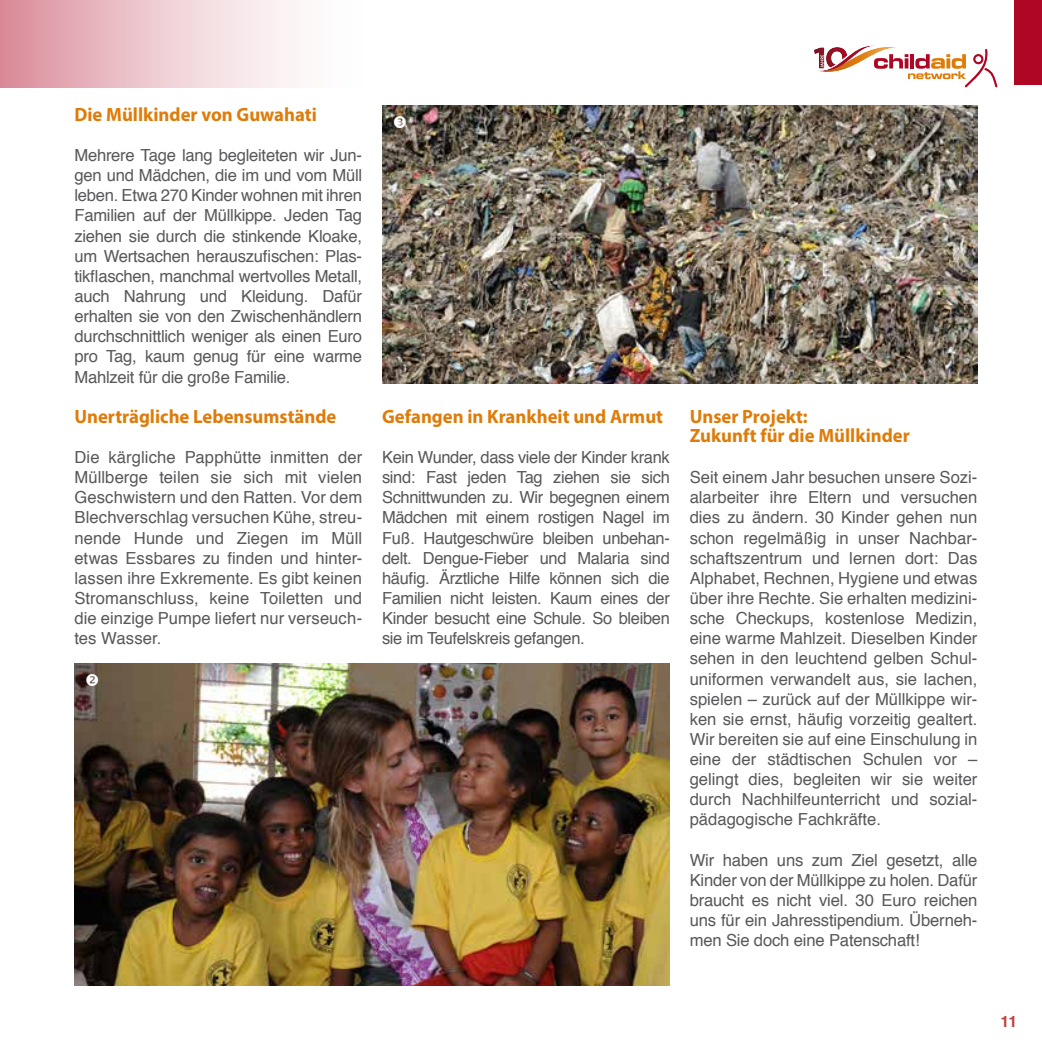
<style>
.page{position:relative;width:1042px;height:1042px;background:#fff}
.page>*{position:absolute;margin:0;border:0;box-sizing:border-box;transform-origin:0 0}
.t1{font:700 19.25px/19.2px "Myriad Pro";color:#df7c09}
.t2{font:16.62px/20.1px "Helvetica";letter-spacing:-.01em;color:#58585a;text-align:justify}
.t3{font:700 15.75px "Helvetica";color:#be443b}
</style>
<div class="page">
<img style="left:74px;top:663px;width:596px;height:323px">
<div style="left:0;top:0;width:372px;height:88px;background:linear-gradient(to right,#dc94a1,#fff)"></div>
<div style="left:1014px;top:0;width:28px;height:84px;background:#af0623"></div>
<img style="left:382px;top:105px;width:595px;height:278px">
<svg style="left:814px;top:45px;width:183px;height:42px"></svg>
<svg style="left:86px;top:673px;width:12px;height:12px"></svg>
<svg style="left:394px;top:115px;width:12px;height:13px"></svg>
<p class="t1" style="left:74px;top:106px;width:244px">Die Müllkinder von Guwahati</p>
<p class="t2" style="left:74px;top:147px;width:289px">Mehrere Tage lang begleiteten wir Jun&shy;gen und Mädchen, die im und vom Müll leben. Etwa 270 Kinder wohnen mit ihren Familien auf der Müllkippe. Jeden Tag ziehen sie durch die stinkende Kloake, um Wertsachen herauszufischen: Plas&shy;tikflaschen, manchmal wertvolles Metall, auch Nahrung und Kleidung. Dafür erhalten sie von den Zwischenhändlern durchschnittlich weniger als einen Euro pro Tag, kaum genug für eine warme Mahlzeit für die große Familie.</p>
<p class="t1" style="left:74px;top:408px;width:263px">Unerträgliche Lebensumstände</p>
<p class="t2" style="left:74px;top:449px;width:289px">Die kärgliche Papphütte inmitten der Müll berge teilen sie sich mit vielen Geschwistern und den Ratten. Vor dem Blechverschlag versuchen Kühe, streu&shy;nende Hunde und Ziegen im Müll etwas Essbares zu finden und hinter&shy;lassen ihre Exkremente. Es gibt keinen Strom an schluss, keine Toiletten und die einzige Pumpe liefert nur verseuch&shy;tes Wasser.</p>
<p class="t1" style="left:382px;top:408px;width:282px">Gefangen in Krankheit und Armut</p>
<p class="t2" style="left:382px;top:449px;width:289px">Kein Wunder, dass viele der Kinder krank sind: Fast jeden Tag ziehen sie sich Schnittwunden zu. Wir begegnen einem Mädchen mit einem rostigen Nagel im Fuß. Hautgeschwüre bleiben unbehan&shy;delt. Dengue-Fieber und Malaria sind häufig. Ärztliche Hilfe können sich die Familien nicht leisten. Kaum eines der Kinder besucht eine Schule. So bleiben sie im Teufelskreis gefangen.</p>
<p class="t1" style="left:690px;top:408px;width:222px">Unser Projekt:<br>Zukunft für die Müllkinder</p>
<p class="t2" style="left:690px;top:469px;width:289px">Seit einem Jahr besuchen unsere Sozi&shy;alarbeiter ihre Eltern und versuchen dies zu ändern. 30 Kinder gehen nun schon regelmäßig in unser Nachbar&shy;schaftszentrum und lernen dort: Das Alphabet, Rechnen, Hygiene und etwas über ihre Rechte. Sie erhalten medizini&shy;sche Checkups, kostenlose Medizin, eine warme Mahlzeit. Dieselben Kinder sehen in den leuchtend gelben Schul&shy;uniformen verwandelt aus, sie lachen, spielen – zurück auf der Müllkippe wir&shy;ken sie ernst, häufig vorzeitig gealtert.<br>Wir bereiten sie auf eine Einschulung in eine der städtischen Schulen vor – gelingt dies, begleiten wir sie weiter durch Nachhilfeunterricht und sozial&shy;pädagogische Fachkräfte.</p>
<p class="t2" style="left:690px;top:851px;width:289px">Wir haben uns zum Ziel gesetzt, alle Kinder von der Müllkippe zu holen. Dafür braucht es nicht viel. 30 Euro reichen uns für ein Jahresstipendium. Überneh&shy;men Sie doch eine Patenschaft!</p>
<p class="t3" style="left:1000px;top:1015px;width:18px">11</p>
</div>
